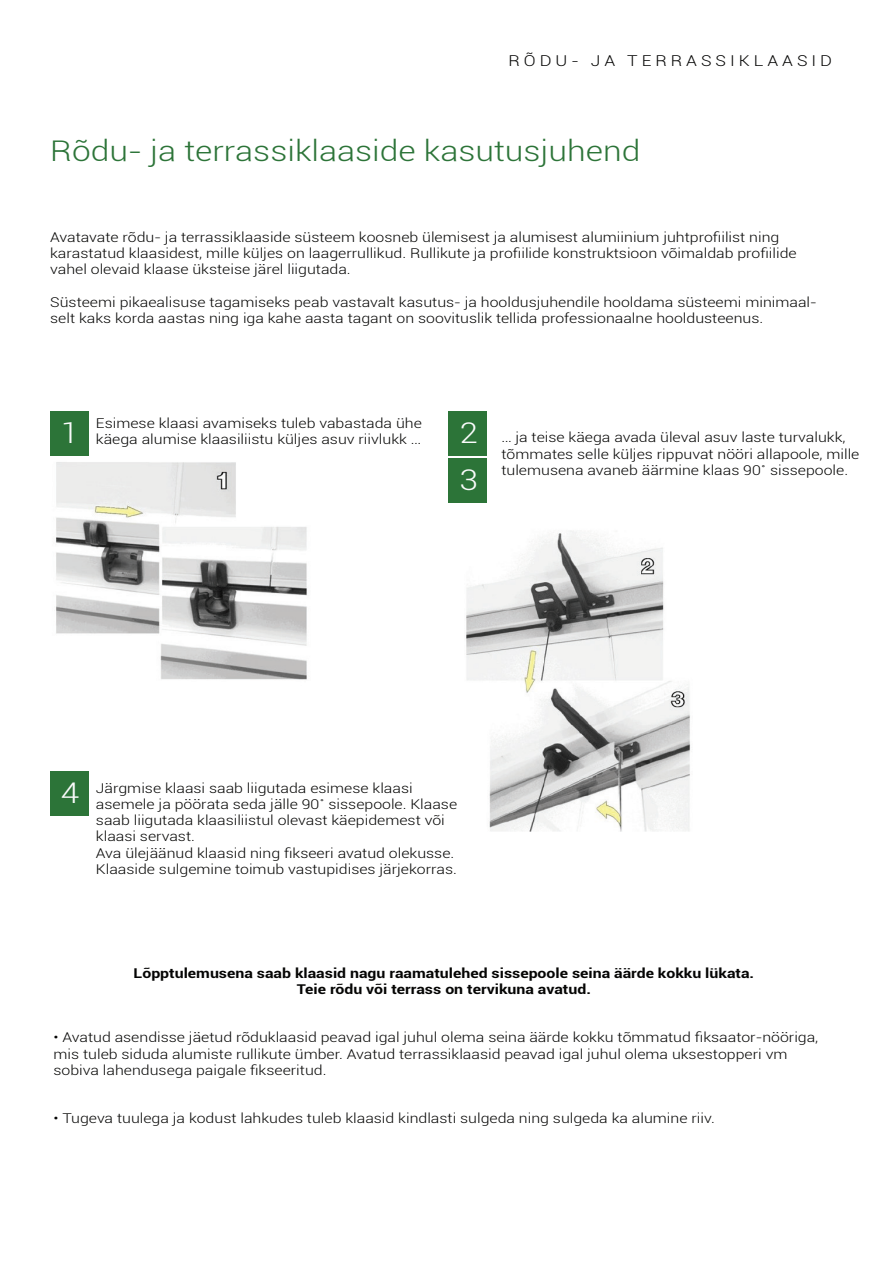
<style>
.page{position:relative;width:893px;height:1263px;background:#fff}
.page>*{position:absolute;margin:0;border:0;box-sizing:border-box;transform-origin:0 0}
.t1{font:300 28.5px "Roboto";color:#2c7438;scale:1.18 1}
.t2{font:300 28.5px/47.4px "Roboto";color:#fafbfb;scale:1.18 1}
.t3{font:300 15px "Roboto";letter-spacing:.225em;color:#050504;scale:1.18 1}
.t4{font:300 13.5px/16.2px "Roboto";color:#050504;scale:1.18 1}
.t5{font:700 13.5px/16.2px "Roboto";color:#050504;text-align:center;scale:1.18 1}
.s1{font-size:28.5px;color:#fafbfb}
</style>
<div class="page">
<img style="left:466px;top:530px;width:225px;height:302px">
<img style="left:55px;top:462px;width:252px;height:218px">
<div style="left:50px;top:411px;width:38px;height:44px;background:#2c7438"></div>
<div style="left:449px;top:411px;width:38px;height:44px;background:#2c7438"></div>
<div style="left:449px;top:458px;width:38px;height:45px;background:#2c7438"></div>
<div style="left:50px;top:771px;width:38px;height:44px;background:#2c7438"></div>
<p class="t3" style="left:509px;top:50px;width:276px">RÕDU- JA TERRASSIKLAASID</p>
<h1 class="t1" style="left:50px;top:131px;width:502px">Rõdu- ja terrassiklaaside kasutusjuhend</h1>
<p class="t4" style="left:50px;top:228px;width:634px">Avatavate rõdu- ja terrassiklaaside süsteem koosneb ülemisest ja alumisest alumiinium juhtprofiilist ning karastatud klaasidest, mille küljes on laagerrullikud. Rullikute ja profiilide konstruktsioon võimaldab profiilide vahel olevaid klaase üksteise järel liigutada.</p>
<p class="t4" style="left:50px;top:293px;width:651px">Süsteemi pikaealisuse tagamiseks peab vastavalt kasutus- ja hooldusjuhendile hooldama süsteemi minimaal&shy;selt kaks korda aastas ning iga kahe aasta tagant on soovituslik tellida professionaalne hooldusteenus.</p>
<p class="t4" style="left:96px;top:415px;width:278px">Esimese klaasi avamiseks tuleb vabastada ühe käega alumise klaasiliistu küljes asuv riivlukk …</p>
<h1 class="t2" style="left:61px;top:408px;width:17px">1</h1>
<h1 class="t2" style="left:459px;top:408px;width:17px">2<br>3</h1>
<p class="t4" style="left:501px;top:429px;width:305px">… ja teise käega avada üleval asuv laste turvalukk, tõmmates selle küljes rippuvat nööri allapoole, mille tulemusena avaneb äärmine klaas 90˚ sissepoole.</p>
<p class="t4" style="left:96px;top:779px;width:308px;text-indent:-35px"><span class="s1">4</span> Järgmise klaasi saab liigutada esimese klaasi asemele ja pöörata seda jälle 90˚ sissepoole. Klaase saab liigutada klaasiliistul olevast käepidemest või klaasi servast.<br>Ava ülejäänud klaasid ning fikseeri avatud olekusse.<br>Klaaside sulgemine toimub vastupidises järjekorras.</p>
<p class="t5" style="left:134px;top:964px;width:527px">Lõpptulemusena saab klaasid nagu raamatulehed sissepoole seina äärde kokku lükata.<br>Teie rõdu või terrass on tervikuna avatud.</p>
<p class="t4" style="left:54px;top:1029px;width:650px">• Avatud asendisse jäetud rõduklaasid peavad igal juhul olema seina äärde kokku tõmmatud fiksaator-nööriga, mis tuleb siduda alumiste rullikute ümber. Avatud terrassiklaasid peavad igal juhul olema uksestopperi vm sobiva lahendusega paigale fikseeritud.</p>
<p class="t4" style="left:54px;top:1110px;width:562px">• Tugeva tuulega ja kodust lahkudes tuleb klaasid kindlasti sulgeda ning sulgeda ka alumine riiv.</p>
</div>
